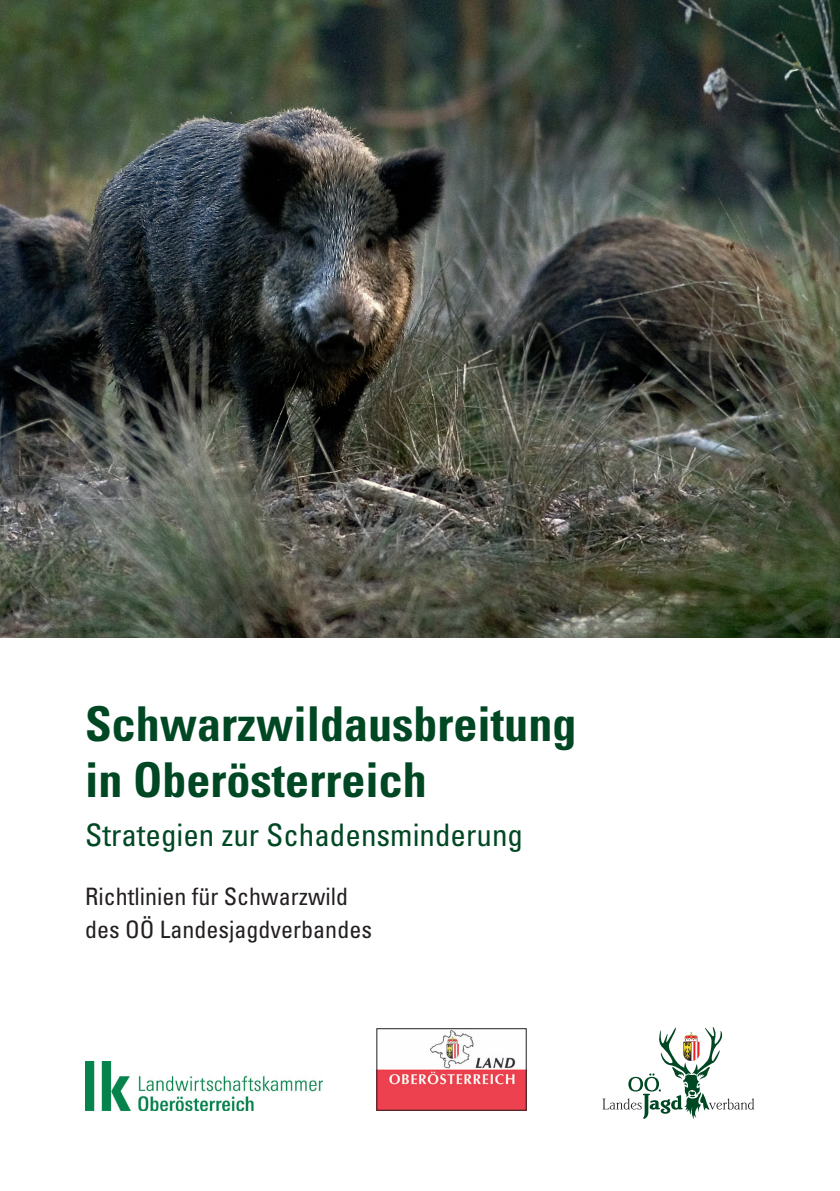
<style>
.page{position:relative;width:840px;height:1191px;background:#fff}
.page>*{position:absolute;margin:0;border:0;box-sizing:border-box;transform-origin:0 0}
.t1{font:700 condensed 48px/56px "Univers LT Std";color:#004723}
.t2{font:condensed 31px "Univers LT Std";color:#004723}
.t3{font:condensed 24px/33.2px "Univers LT Std";color:#231f20}
</style>
<div class="page">
<img style="left:378px;top:1030px;width:146px;height:78px">
<div style="left:376px;top:1028px;width:150px;height:82px;border:1px solid #231f20"></div>
<img style="left:0;top:0;width:839px;height:637px">
<svg style="left:602px;top:1027px;width:151px;height:92px"></svg>
<img style="left:85px;top:1061px;width:237px;height:49px">
<h1 class="t1" style="left:85px;top:695px;width:492px">Schwarzwildausbreitung in Oberösterreich</h1>
<p class="t2" style="left:85px;top:815px;width:439px">Strategien zur Schadensminderung</p>
<p class="t3" style="left:85px;top:879px;width:288px">Richtlinien für Schwarzwild des OÖ Landesjagdverbandes</p>
</div>
